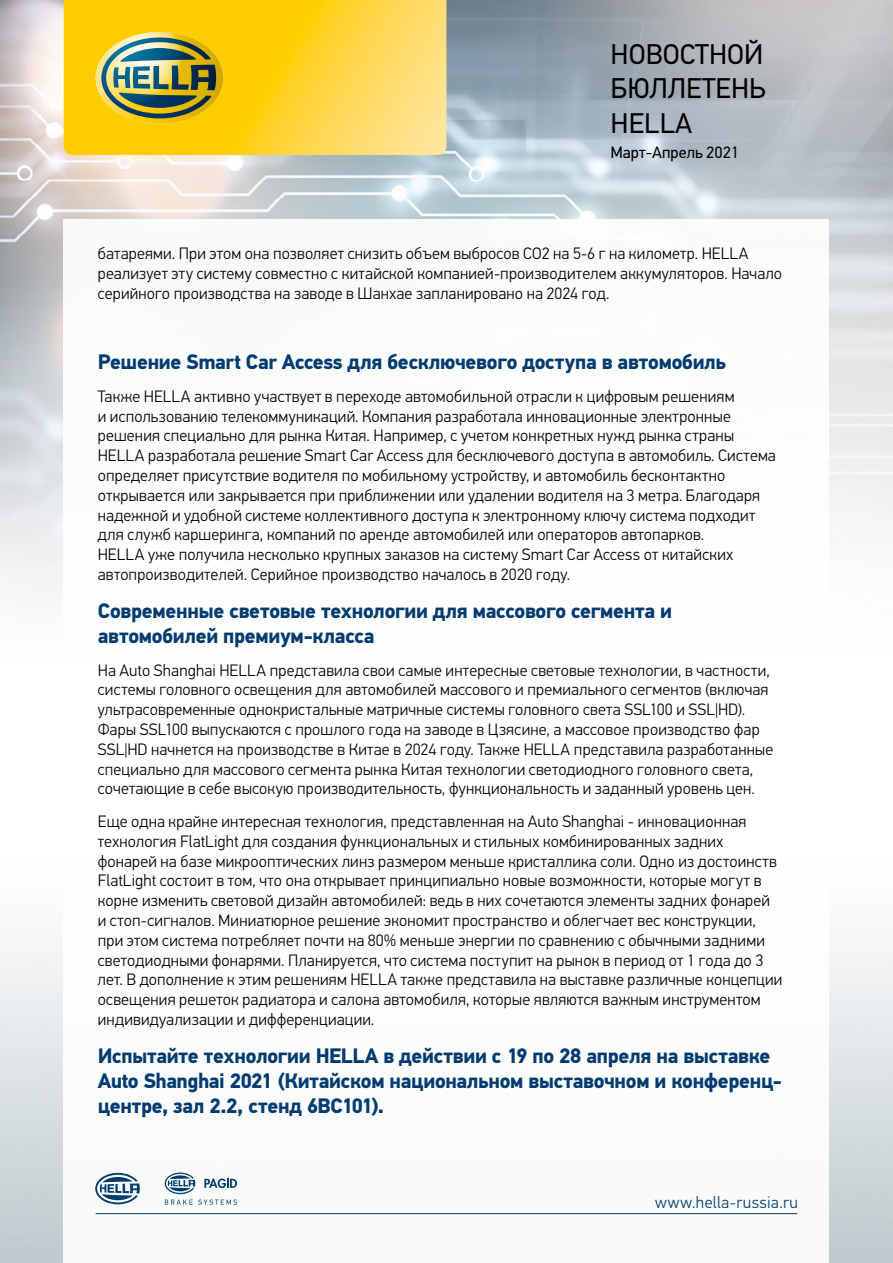
<style>
.page{position:relative;width:893px;height:1263px;background:#fff}
.page>*{position:absolute;margin:0;border:0;box-sizing:border-box;transform-origin:0 0}
.t1{font:28.5px/34.2px "Hella DIN Universal";color:#000;text-align:justify}
.t2{font:700 21px/25.2px "Hella DIN Universal";letter-spacing:-.015em;color:#023b70}
.t3{font:300 16.5px/19.8px "Hella DIN Universal";letter-spacing:.01em;color:#000}
.t4{font:300 16.5px "Hella DIN Universal";letter-spacing:.025em;color:#003c6d}
.t5{font:16.5px "Hella DIN Universal";color:#000}
</style>
<div class="page">
<img style="left:0;top:0;width:893px;height:1263px">
<div style="left:64px;top:219px;width:765px;height:1044px;background:#fff"></div>
<hr style="left:96px;top:1213px;width:701px;height:1px;background:#003c6d">
<svg style="left:165px;top:1172px;width:72px;height:33px"></svg>
<svg style="left:95px;top:1173px;width:45px;height:31px"></svg>
<svg style="left:64px;top:0;width:382px;height:155px;background:#fed32e"></svg>
<svg style="left:96px;top:32px;width:127px;height:92px;background:#fecc05"></svg>
<img style="left:96px;top:32px;width:127px;height:92px;border-radius:50%">
<h1 class="t1" style="left:611px;top:39px;width:156px">НОВОСТНОЙ БЮЛЛЕТЕНЬ HELLA</h1>
<p class="t5" style="left:611px;top:142px;width:130px">Март-Апрель 2021</p>
<p class="t3" style="left:98px;top:245px;width:686px">батареями. При этом она позволяет снизить объем выбросов CO2 на 5-6 г на километр. HELLA реализует эту систему совместно с китайской компанией-производителем аккумуляторов. Начало серийного производства на заводе в Шанхае запланировано на 2024 год.</p>
<p class="t2" style="left:98px;top:351px;width:630px">Решение Smart Car Access для бесключевого доступа в автомобиль</p>
<p class="t3" style="left:98px;top:387px;width:679px">Также HELLA активно участвует в переходе автомобильной отрасли к цифровым решениям<br>и использованию телекоммуникаций. Компания разработала инновационные электронные решения специально для рынка Китая. Например, с учетом конкретных нужд рынка страны HELLA разработала решение Smart Car Access для бесключевого доступа в автомобиль. Система определяет присутствие водителя по мобильному устройству, и автомобиль бесконтактно открывается или закрывается при приближении или удалении водителя на 3 метра. Благодаря надежной и удобной системе коллективного доступа к электронному ключу система подходит для служб каршеринга, компаний по аренде автомобилей или операторов автопарков.<br>HELLA уже получила несколько крупных заказов на систему Smart Car Access от китайских автопроизводителей. Серийное производство началось в 2020 году.</p>
<p class="t2" style="left:98px;top:599px;width:576px">Современные световые технологии для массового сегмента и автомобилей премиум-класса</p>
<p class="t3" style="left:98px;top:661px;width:677px">На Auto Shanghai HELLA представила свои самые интересные световые технологии, в частности, системы головного освещения для автомобилей массового и премиального сегментов (включая ультрасовременные однокристальные матричные системы головного света SSL100 и SSL|HD).<br>Фары SSL100 выпускаются с прошлого года на заводе в Цзясине, а массовое производство фар SSL|HD начнется на производстве в Китае в 2024 году. Также HELLA представила разработанные специально для массового сегмента рынка Китая технологии светодиодного головного света, сочетающие в себе высокую производительность, функциональность и заданный уровень цен.</p>
<p class="t3" style="left:98px;top:812px;width:686px">Еще одна крайне интересная технология, представленная на Auto Shanghai - инновационная технология FlatLight для создания функциональных и стильных комбинированных задних фонарей на базе микрооптических линз размером меньше кристаллика соли. Одно из достоинств FlatLight состоит в том, что она открывает принципиально новые возможности, которые могут в корне изменить световой дизайн автомобилей: ведь в них сочетаются элементы задних фонарей и стоп-сигналов. Миниатюрное решение экономит пространство и облегчает вес конструкции, при этом система потребляет почти на 80% меньше энергии по сравнению с обычными задними светодиодными фонарями. Планируется, что система поступит на рынок в период от 1 года до 3 лет. В дополнение к этим решениям HELLA также представила на выставке различные концепции освещения решеток радиатора и салона автомобиля, которые являются важным инструментом индивидуализации и дифференциации.</p>
<p class="t2" style="left:98px;top:1044px;width:686px">Испытайте технологии HELLA в действии с 19 по 28 апреля на выставке<br>Auto Shanghai 2021 (Китайском национальном выставочном и конференц&shy;центре, зал 2.2, стенд 6BC101).</p>
<p class="t4" style="left:655px;top:1192px;width:144px">www.hella-russia.ru</p>
</div>
